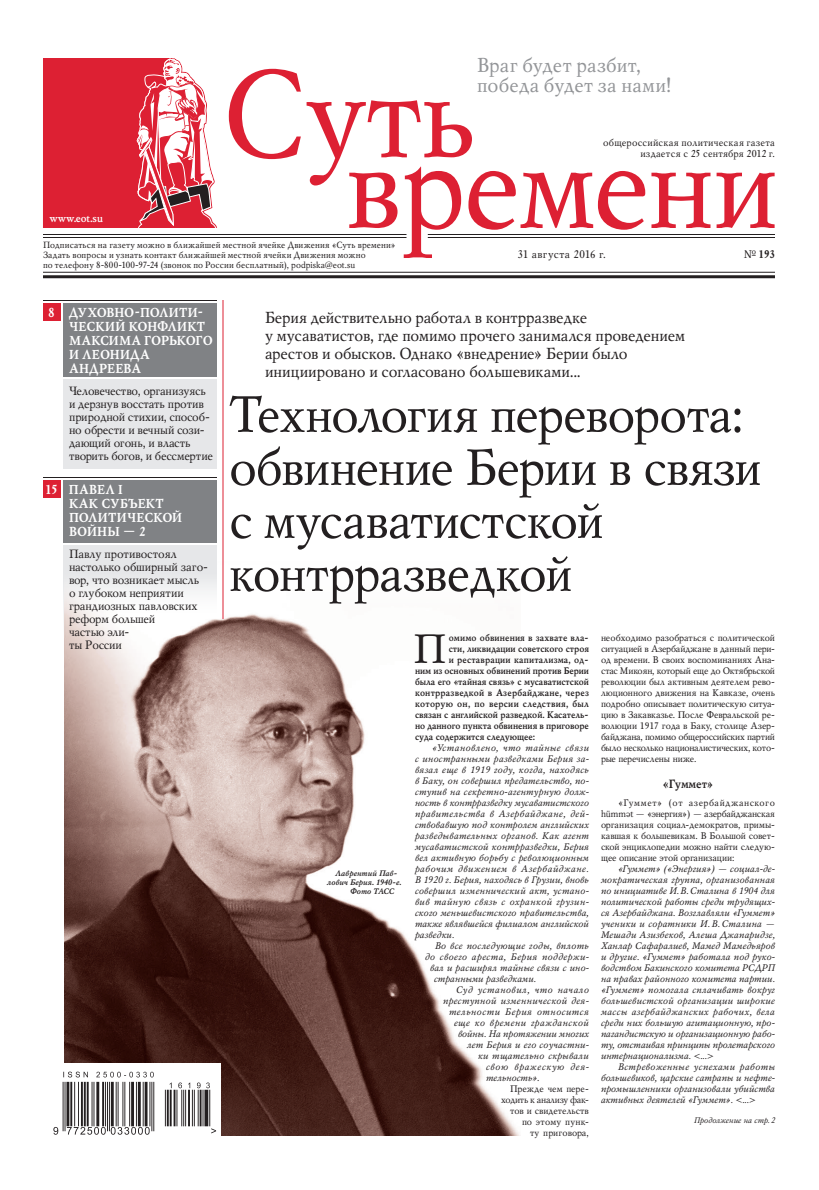
<style>
.page{position:relative;width:819px;height:1190px;background:#fff}
.page>*{position:absolute;margin:0;border:0;box-sizing:border-box;transform-origin:0 0}
.Heading{font:51px/53px "Mysl";letter-spacing:-.025em;color:#231f20}
.DropCap{font:40.9px "Mysl";color:#231f20}
.t1{font:20px/20px "Mysl";letter-spacing:.01em;color:#939598}
.Overheading{font:16px/18px "Mysl";letter-spacing:-.01em;color:#231f20}
.TOC_Lv1{font:700 13px/14px "Mysl";letter-spacing:.015em;color:#fff}
.TOC_l2{font:12px/13px "Mysl";letter-spacing:-.02em;color:#231f20}
.TOC_l2-2{font:12px/13px "Mysl";color:#231f20}
.Subheader_black{font:700 12px "Mysl";color:#231f20}
.Date-n-Num{font:11px "Mysl";letter-spacing:.03em;color:#231f20}
.t2{font:700 11px "Mysl";color:#fff}
.Date-n-Num-2{font:700 11px "Mysl";color:#231f20}
.t3{font:10px "Mysl";letter-spacing:.015em;color:#231f20}
.t4{font:italic 9.5px/11px "Mysl";letter-spacing:.015em;color:#231f20;text-align:justify}
.t5{font:9.5px/11px "Mysl";letter-spacing:-.01em;color:#231f20;text-align:justify}
.DropCap-2{font:700 9.5px "Mysl";color:#231f20}
.t6{font:italic 9.5px "Mysl";letter-spacing:.05em;color:#231f20}
.t7{font:italic 9.5px "Mysl";letter-spacing:.055em;color:#231f20}
.DropCap-3{font:700 9.5px "Mysl";letter-spacing:.02em;color:#231f20}
.DropCap-4{font:700 9.5px "Mysl";letter-spacing:.03em;color:#231f20}
.t8{font:italic 9.5px "Mysl";letter-spacing:.035em;color:#231f20}
.t9{font:italic 9.5px "Mysl";letter-spacing:.04em;color:#231f20}
.t10{font:italic 9.5px "Mysl";letter-spacing:.075em;color:#231f20}
.t11{font:9px/10px "Mysl";letter-spacing:.01em;color:#231f20}
.t12{font:italic 700 8px "Mysl";color:#231f20}
.t13{font:italic 8px "Mysl";letter-spacing:.01em;color:#231f20}
.s1{font-weight:400}
.s2{font-style:normal}
</style>
<div class="page">
<svg style="left:651px;top:173px;width:60px;height:55px"></svg>
<svg style="left:717px;top:173px;width:58px;height:55px"></svg>
<svg style="left:229px;top:69px;width:72px;height:90px"></svg>
<svg style="left:307px;top:100px;width:338px;height:158px"></svg>
<svg style="left:43px;top:58px;width:174px;height:170px"></svg>
<hr style="left:43px;top:272px;width:732px;height:1px;background:#231f20">
<hr style="left:43px;top:275px;width:732px;height:3px;background:#231f20">
<hr style="left:428px;top:234px;width:347px;height:1px;background:#231f20">
<hr style="left:428px;top:237px;width:347px;height:1px;background:#231f20">
<hr style="left:43px;top:234px;width:363px;height:1px;background:#231f20">
<hr style="left:43px;top:237px;width:363px;height:1px;background:#231f20">
<div style="left:63px;top:545px;width:154px;height:111px;background:#e6e7e9"></div>
<img style="left:64px;top:587px;width:456px;height:549px">
<div style="left:63px;top:303px;width:154px;height:74px;background:#808285"></div>
<div style="left:63px;top:379px;width:154px;height:90px;background:#e6e7e9"></div>
<div style="left:43px;top:303px;width:18px;height:18px;background:#dd2033"></div>
<div style="left:63px;top:480px;width:154px;height:63px;background:#808285"></div>
<div style="left:43px;top:480px;width:18px;height:18px;background:#dd2033"></div>
<hr style="left:222px;top:300px;width:2px;height:319px;background:#dd2033">
<div style="left:43px;top:1063px;width:177px;height:42px;background:#fff"></div>
<img style="left:62px;top:1071px;width:149px;height:33px">
<svg style="left:53px;top:1104px;width:167px;height:32px"></svg>
<hr style="left:43px;top:300px;width:174px;height:1px;background:#231f20">
<hr style="left:43px;top:477px;width:174px;height:1px;background:#231f20">
<h3 class="t1" style="left:477px;top:55px;width:196px">Враг будет разбит, победа будет за нами!</h3>
<p class="t2" style="left:49px;top:211px;width:55px">www.eot.su</p>
<p class="t3" style="left:603px;top:136px;width:173px">общероссийская политическая газета</p>
<p class="t3" style="left:640px;top:147px;width:136px">издается с 25 сентября 2012 г.</p>
<p class="t11" style="left:43px;top:240px;width:354px">Подписаться на газету можно в ближайшей местной ячейке Движения «Суть времени»<br>Задать вопросы и узнать контакт ближайшей местной ячейки Движения можно<br>по телефону 8-800-100-97-24 (звонок по России бесплатный), podpiska@eot.su</p>
<p class="Date-n-Num" style="left:518px;top:247px;width:90px">31 августа 2016 г.</p>
<p class="Date-n-Num-2" style="left:744px;top:247px;width:33px"><span class="s1">№</span> 193</p>
<p class="TOC_Lv1" style="left:69px;top:305px;width:145px;text-indent:-21px">8 ДУХОВНО-ПОЛИТИ-<br>ЧЕСКИЙ КОНФЛИКТ<br>МАКСИМА ГОРЬКОГО<br>И ЛЕОНИДА<br>АНДРЕЕВА</p>
<p class="TOC_l2" style="left:69px;top:384px;width:145px">Человечество, организуясь и дерзнув восстать против природной стихии, способ&shy;но обрести и вечный сози&shy;дающий огонь, и власть творить богов, и бессмертие</p>
<p class="TOC_Lv1" style="left:69px;top:482px;width:115px;text-indent:-24px">15 ПАВЕЛ I<br>КАК СУБЪЕКТ<br>ПОЛИТИЧЕСКОЙ<br>ВОЙНЫ — 2</p>
<p class="TOC_l2-2" style="left:69px;top:547px;width:141px">Павлу противостоял настолько обширный заго&shy;вор, что возникает мысль о глубоком неприятии грандиозных павловских реформ большей<br>частью эли-<br>ты России</p>
<p class="Overheading" style="left:265px;top:308px;width:422px">Берия действительно работал в контрразведке<br>у мусаватистов, где помимо прочего занимался проведением арестов и обысков. Однако «внедрение» Берии было инициировано и согласовано большевиками...</p>
<p class="Heading" style="left:229px;top:387px;width:534px">Технология переворота: обвинение Берии в связи с мусаватистской контрразведкой</p>
<p class="DropCap" style="left:413px;top:622px;width:35px">П</p>
<p class="DropCap-2" style="left:449px;top:631px;width:142px">омимо обвинения в захвате вла-</p>
<p class="t5" style="left:601px;top:632px;width:176px">необходимо разобраться с политической ситуацией в Азербайджане в данный пери&shy;од времени. В своих воспоминаниях Ана&shy;стас Микоян, который еще до Октябрьской революции был активным деятелем рево&shy;люционного движения на Кавказе, очень подробно описывает политическую ситуа&shy;цию в Закавказье. После Февральской ре&shy;волюции 1917 года в Баку, столице Азер&shy;байджана, помимо общероссийских партий было несколько националистических, кото&shy;рые перечислены ниже.</p>
<p class="Subheader_black" style="left:663px;top:776px;width:52px">«Гуммет»</p>
<p class="t5" style="left:601px;top:797px;width:176px;text-indent:17px">«Гуммет» (от азербайджанского hümmət — «энергия») — азербайджанская организация социал-демократов, примы&shy;кавшая к большевикам. В Большой совет&shy;ской энциклопедии можно найти следую&shy;щее описание этой организации:</p>
<p class="t4" style="left:601px;top:863px;width:176px;text-indent:17px">«Гуммет» («Энергия») — социал-де&shy;мократическая группа, организованная по инициативе И.В.Сталина в 1904 для политической работы среди трудящих&shy;ся Азербайджана. Возглавляли «Гуммет» ученики и соратники И. В. Сталина — Мешади Азизбеков, Алеша Джапаридзе, Ханлар Сафаралиев, Мамед Мамедьяров и другие. «Гуммет» работала под руко&shy;водством Бакинского комитета РСДРП на правах районного комитета партии. «Гуммет» помогала сплачивать вокруг большевистской организации широкие массы азербайджанских рабочих, вела среди них большую агитационную, про&shy;пагандистскую и организационную рабо&shy;ту, отстаивая принципы пролетарского интернационализма. &lt;...&gt;</p>
<p class="t4" style="left:601px;top:1061px;width:176px;text-indent:17px">Встревоженные успехами работы большевиков, царские сатрапы и нефте&shy;промышленники организовали убийства активных деятелей «Гуммет». &lt;...&gt;</p>
<p class="t13" style="left:694px;top:1115px;width:82px">Продолжение на стр. 2</p>
<p class="DropCap-2" style="left:449px;top:642px;width:142px">сти, ликвидации советского строя</p>
<p class="DropCap-2" style="left:449px;top:653px;width:142px">и реставрации капитализма, од-</p>
<p class="DropCap-2" style="left:415px;top:664px;width:176px">ним из основных обвинений против Берии</p>
<p class="DropCap-2" style="left:415px;top:675px;width:176px">была его «тайная связь» с мусаватистской</p>
<p class="DropCap-3" style="left:415px;top:686px;width:176px">контрразведкой в Азербайджане, через</p>
<p class="DropCap-4" style="left:415px;top:697px;width:176px">которую он, по версии следствия, был</p>
<p class="DropCap-2" style="left:415px;top:708px;width:175px">связан с английской разведкой. Касатель-</p>
<p class="DropCap-2" style="left:415px;top:719px;width:176px">но данного пункта обвинения в приговоре</p>
<p class="DropCap-2" style="left:415px;top:730px;width:122px">суда содержится следующее:</p>
<p class="t4" style="left:415px;top:742px;width:176px;text-indent:17px">«Установлено, что тайные связи с иностранными разведками Берия за&shy;вязал еще в 1919 году, когда, находясь в Баку, он совершил предательство, по&shy;ступив на секретно-агентурную долж&shy;ность в контрразведку мусаватистского правительства в Азербайджане, дей&shy;ствовавшую под контролем английских разведывательных органов. Как агент мусаватистской контрразведки, Берия вел активную борьбу с революционным рабочим движением в Азербайджане.<br>В 1920 г. Берия, находясь в Грузии, вновь совершил изменнический акт, устано&shy;вив тайную связь с охранкой грузин&shy;ского меньшевистского правительства, также являвшейся филиалом английской разведки.</p>
<p class="t8" style="left:435px;top:940px;width:155px">Во все последующие годы, вплоть</p>
<p class="t6" style="left:425px;top:951px;width:166px">до своего ареста, Берия поддержи-</p>
<p class="t4" style="left:430px;top:962px;width:161px">вал и расширял тайные связи с ино-</p>
<p class="t4" style="left:434px;top:973px;width:104px">странными разведками.</p>
<p class="t7" style="left:456px;top:984px;width:135px">Суд установил, что начало</p>
<p class="t9" style="left:443px;top:995px;width:147px">преступной изменнической дея-</p>
<p class="t7" style="left:449px;top:1006px;width:141px">тельности Берия относится</p>
<p class="t6" style="left:454px;top:1017px;width:136px">еще ко времени гражданской</p>
<p class="t4" style="left:458px;top:1028px;width:132px">войны. На протяжении многих</p>
<p class="t4" style="left:467px;top:1039px;width:124px">лет Берия и его соучастни-</p>
<p class="t4" style="left:478px;top:1050px;width:112px">ки тщательно скрывали</p>
<p class="t10" style="left:486px;top:1061px;width:105px">свою вражескую дея-</p>
<p class="t4" style="left:486px;top:1072px;width:55px">тельность»<span class="s2">.</span></p>
<p class="t5" style="left:501px;top:1083px;width:90px;text-align:right">Прежде чем пере&shy;ходить к анализу фак&shy;тов и свидетельств по этому пунк-<br>ту приговора,</p>
<p class="t12" style="left:335px;top:868px;width:64px">Лаврентий Пав‑</p>
<p class="t12" style="left:327px;top:877px;width:76px">лович Берия. 1940‑е.</p>
<p class="t12" style="left:350px;top:886px;width:45px">Фото ТАСС</p>
</div>
